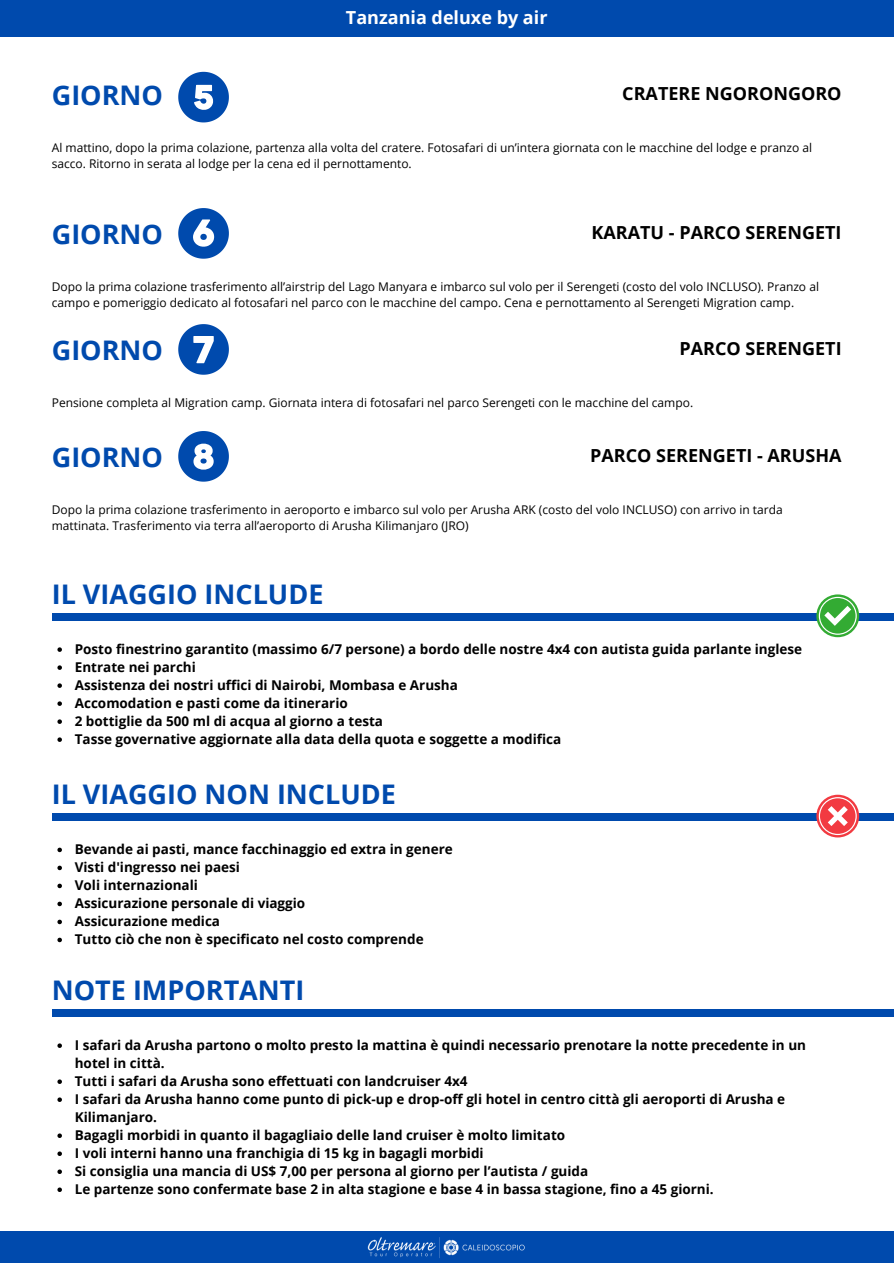
<style>
.page{position:relative;width:894px;height:1264px;background:#fff}
.page>*{position:absolute;margin:0;border:0;box-sizing:border-box;transform-origin:0 0}
.t1{font:700 27px "Open Sans";color:#004aad}
.t2{font:700 18px "Open Sans";color:#000}
.t3{font:700 18px "Open Sans";color:#fff}
.t4{font:700 13.5px/18px "Open Sans";color:#000}
.t5{font:12px "Open Sans";color:#000}
</style>
<div class="page">
<div style="left:0;top:0;width:893px;height:37px;background:#004aad"></div>
<div style="left:0;top:1231px;width:893px;height:32px;background:#004aad"></div>
<img style="left:367px;top:1237px;width:158px;height:21px">
<div style="left:52px;top:613px;width:841px;height:8px;background:#004aad"></div>
<div style="left:52px;top:813px;width:841px;height:8px;background:#004aad"></div>
<div style="left:52px;top:1009px;width:841px;height:7px;background:#004aad"></div>
<svg style="left:816px;top:594px;width:42px;height:43px"></svg>
<svg style="left:818px;top:597px;width:38px;height:37px"></svg>
<svg style="left:816px;top:794px;width:42px;height:43px"></svg>
<svg style="left:818px;top:797px;width:38px;height:38px"></svg>
<svg style="left:57px;top:647px;width:5px;height:5px"></svg>
<svg style="left:57px;top:665px;width:5px;height:5px"></svg>
<svg style="left:57px;top:683px;width:5px;height:5px"></svg>
<svg style="left:57px;top:701px;width:5px;height:5px"></svg>
<svg style="left:57px;top:719px;width:5px;height:5px"></svg>
<svg style="left:57px;top:737px;width:5px;height:5px"></svg>
<svg style="left:57px;top:847px;width:5px;height:5px"></svg>
<svg style="left:57px;top:865px;width:5px;height:5px"></svg>
<svg style="left:57px;top:883px;width:5px;height:5px"></svg>
<svg style="left:57px;top:901px;width:5px;height:5px"></svg>
<svg style="left:57px;top:919px;width:5px;height:5px"></svg>
<svg style="left:57px;top:937px;width:5px;height:5px"></svg>
<svg style="left:57px;top:1043px;width:5px;height:4px"></svg>
<svg style="left:57px;top:1079px;width:5px;height:4px"></svg>
<svg style="left:57px;top:1097px;width:5px;height:4px"></svg>
<svg style="left:57px;top:1133px;width:5px;height:4px"></svg>
<svg style="left:57px;top:1151px;width:5px;height:4px"></svg>
<svg style="left:57px;top:1169px;width:5px;height:4px"></svg>
<svg style="left:57px;top:1187px;width:5px;height:4px"></svg>
<svg style="left:178px;top:208px;width:51px;height:51px"></svg>
<svg style="left:178px;top:72px;width:51px;height:50px"></svg>
<svg style="left:178px;top:324px;width:51px;height:51px"></svg>
<svg style="left:178px;top:431px;width:51px;height:50px"></svg>
<p class="t1" style="left:52px;top:76px;width:113px">GIORNO</p>
<p class="t3" style="left:346px;top:5px;width:203px">Tanzania deluxe by air</p>
<p class="t2" style="left:622px;top:81px;width:221px">CRATERE NGORONGORO</p>
<h1 class="t5" style="left:52px;top:139px;width:761px">Al mattino, dopo la prima colazione, partenza alla volta del cratere. Fotosafari di un’intera giornata con le macchine del lodge e pranzo al</h1>
<p class="t5" style="left:52px;top:155px;width:361px">sacco. Ritorno in serata al lodge per la cena ed il pernottamento.</p>
<p class="t1" style="left:52px;top:215px;width:113px">GIORNO</p>
<h1 class="t2" style="left:591px;top:219px;width:251px">KARATU - PARCO SERENGETI</h1>
<p class="t5" style="left:52px;top:278px;width:768px">Dopo la prima colazione trasferimento all’airstrip del Lago Manyara e imbarco sul volo per il Serengeti (costo del volo INCLUSO). Pranzo al</p>
<p class="t5" style="left:52px;top:294px;width:743px">campo e pomeriggio dedicato al fotosafari nel parco con le macchine del campo. Cena e pernottamento al Serengeti Migration camp.</p>
<p class="t1" style="left:52px;top:331px;width:113px">GIORNO</p>
<p class="t2" style="left:679px;top:336px;width:164px">PARCO SERENGETI</p>
<p class="t5" style="left:52px;top:394px;width:642px">Pensione completa al Migration camp. Giornata intera di fotosafari nel parco Serengeti con le macchine del campo.</p>
<p class="t1" style="left:52px;top:438px;width:113px">GIORNO</p>
<p class="t2" style="left:590px;top:442px;width:253px">PARCO SERENGETI - ARUSHA</p>
<p class="t5" style="left:52px;top:501px;width:732px">Dopo la prima colazione trasferimento in aeroporto e imbarco sul volo per Arusha ARK (costo del volo INCLUSO) con arrivo in tarda</p>
<p class="t5" style="left:52px;top:517px;width:418px">mattinata. Trasferimento via terra all’aeroporto di Arusha Kilimanjaro (JRO)</p>
<h1 class="t1" style="left:52px;top:575px;width:273px">IL VIAGGIO INCLUDE</h1>
<p class="t4" style="left:75px;top:640px;width:728px">Posto finestrino garantito (massimo 6/7 persone) a bordo delle nostre 4x4 con autista guida parlante inglese</p>
<p class="t4" style="left:75px;top:658px;width:123px">Entrate nei parchi</p>
<h1 class="t4" style="left:75px;top:676px;width:384px">Assistenza dei nostri uffici di Nairobi, Mombasa e Arusha</h1>
<h2 class="t4" style="left:75px;top:694px;width:274px">Accomodation e pasti come da itinerario</h2>
<p class="t4" style="left:75px;top:712px;width:310px">2 bottiglie da 500 ml di acqua al giorno a testa</p>
<p class="t4" style="left:75px;top:730px;width:488px">Tasse governative aggiornate alla data della quota e soggette a modifica</p>
<h2 class="t1" style="left:52px;top:775px;width:345px">IL VIAGGIO NON INCLUDE</h2>
<p class="t4" style="left:75px;top:840px;width:379px">Bevande ai pasti, mance facchinaggio ed extra in genere</p>
<h1 class="t4" style="left:75px;top:858px;width:167px">Visti d'ingresso nei paesi</h1>
<h2 class="t4" style="left:75px;top:876px;width:125px">Voli internazionali</h2>
<p class="t4" style="left:75px;top:894px;width:232px">Assicurazione personale di viaggio</p>
<p class="t4" style="left:75px;top:912px;width:147px">Assicurazione medica</p>
<h1 class="t4" style="left:75px;top:930px;width:350px">Tutto ciò che non è specificato nel costo comprende</h1>
<p class="t1" style="left:52px;top:971px;width:254px">NOTE IMPORTANTI</p>
<h2 class="t4" style="left:75px;top:1035px;width:732px">I safari da Arusha partono o molto presto la mattina è quindi necessario prenotare la notte precedente in un hotel in città.</h2>
<p class="t4" style="left:75px;top:1071px;width:394px">Tutti i safari da Arusha sono effettuati con landcruiser 4x4</p>
<p class="t4" style="left:75px;top:1089px;width:711px">I safari da Arusha hanno come punto di pick-up e drop-off gli hotel in centro città gli aeroporti di Arusha e<br>Kilimanjaro.</p>
<h1 class="t4" style="left:75px;top:1125px;width:492px">Bagagli morbidi in quanto il bagagliaio delle land cruiser è molto limitato</h1>
<p class="t4" style="left:75px;top:1143px;width:410px">I voli interni hanno una franchigia di 15 kg in bagagli morbidi</p>
<p class="t4" style="left:75px;top:1161px;width:515px">Si consiglia una mancia di US$ 7,00 per persona al giorno per l’autista / guida</p>
<p class="t4" style="left:75px;top:1179px;width:640px">Le partenze sono confermate base 2 in alta stagione e base 4 in bassa stagione, fino a 45 giorni.</p>
</div>
